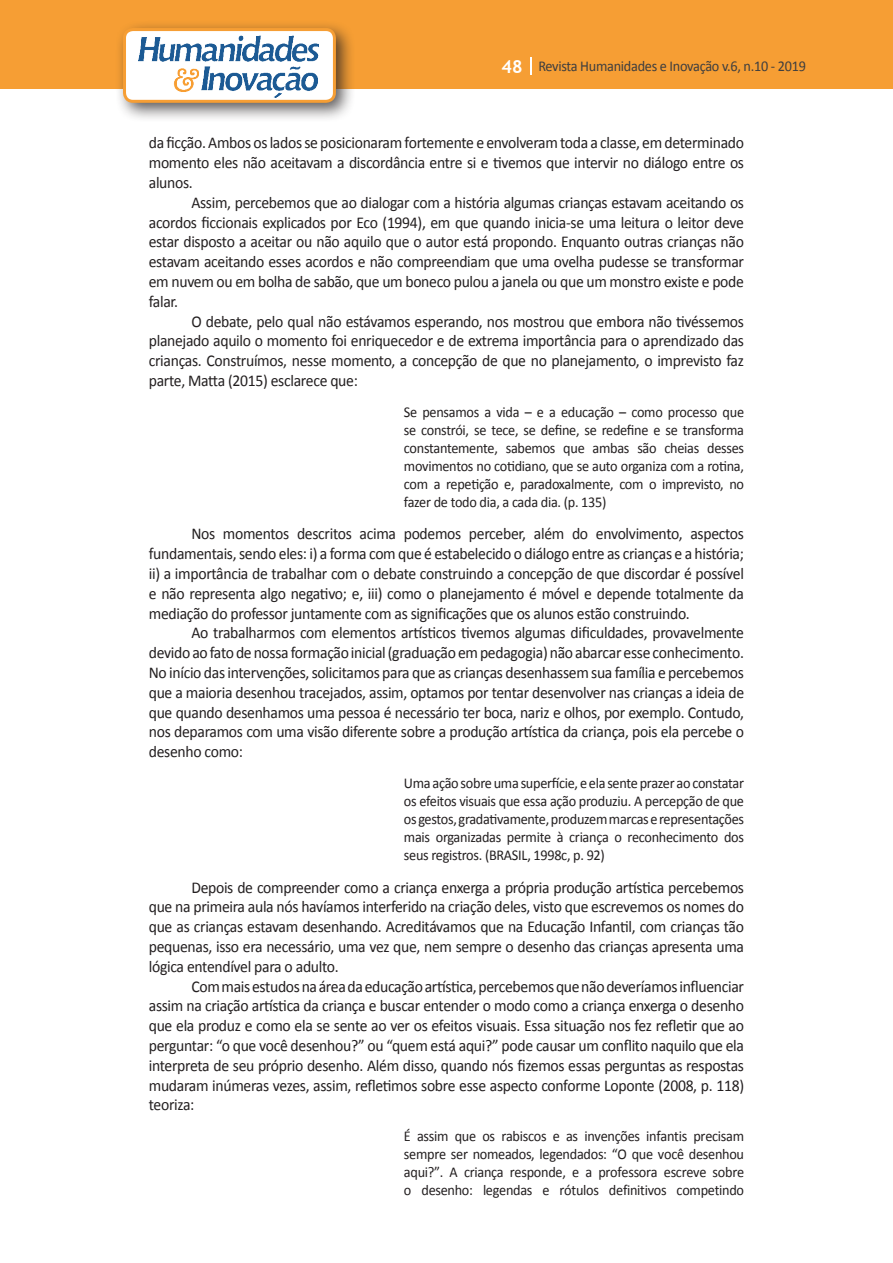
<style>
.page{position:relative;width:893px;height:1263px;background:#fff}
.page>*{position:absolute;margin:0;border:0;box-sizing:border-box;transform-origin:0 0}
.texto{font:16.5px/19.8px "Calibri";letter-spacing:-.02em;color:#231f20;text-align:justify;scale:.95 1}
.citacao{font:15px/18px "Calibri";letter-spacing:-.02em;color:#231f20;text-align:justify;scale:.95 1}
.t1{font:15px "Calibri";letter-spacing:-.02em;color:#3e3e3f;scale:.95 1}
.s1{font-family:"Trebuchet MS";font-weight:700;font-size:18px;color:#fff}
</style>
<div class="page">
<div style="left:0;top:0;width:893px;height:88px;background:#f69e34"></div>
<svg style="left:530px;top:57px;width:2px;height:18px"></svg>
<div style="left:115px;top:20px;width:241px;height:103px;background:#231f20;opacity:.75"></div>
<div style="left:125px;top:30px;width:209px;height:71px;background:#fff;border-radius:9px"></div>
<img style="left:138px;top:35px;width:181px;height:62px">
<div style="left:123px;top:28px;width:213px;height:75px;border:3px solid #f69e34;border-radius:9px"></div>
<p class="t1" style="left:501px;top:57px;width:322px"><span class="s1">48</span> Revista Humanidades e Inovação v.6, n.10 - 2019</p>
<p class="texto" style="left:149px;top:133px;width:628px">da ficção. Ambos os lados se posicionaram fortemente e envolveram toda a classe, em determinado momento eles não aceitavam a discordância entre si e tivemos que intervir no diálogo entre os alunos.</p>
<p class="texto" style="left:149px;top:193px;width:628px;text-indent:43px">Assim, percebemos que ao dialogar com a história algumas crianças estavam aceitando os acordos ficcionais explicados por Eco (1994), em que quando inicia-se uma leitura o leitor deve estar disposto a aceitar ou não aquilo que o autor está propondo. Enquanto outras crianças não estavam aceitando esses acordos e não compreendiam que uma ovelha pudesse se transformar em nuvem ou em bolha de sabão, que um boneco pulou a janela ou que um monstro existe e pode falar.</p>
<p class="texto" style="left:149px;top:311px;width:628px;text-indent:43px">O debate, pelo qual não estávamos esperando, nos mostrou que embora não tivéssemos planejado aquilo o momento foi enriquecedor e de extrema importância para o aprendizado das crianças. Construímos, nesse momento, a concepção de que no planejamento, o imprevisto faz parte, Matta (2015) esclarece que:</p>
<p class="citacao" style="left:404px;top:403px;width:360px">Se pensamos a vida – e a educação – como processo que se constrói, se tece, se define, se redefine e se transforma constantemente, sabemos que ambas são cheias desses movimentos no cotidiano, que se auto organiza com a rotina, com a repetição e, paradoxalmente, com o imprevisto, no fazer de todo dia, a cada dia. (p. 135)</p>
<p class="texto" style="left:149px;top:524px;width:628px;text-indent:43px">Nos momentos descritos acima podemos perceber, além do envolvimento, aspectos fundamentais, sendo eles: i) a forma com que é estabelecido o diálogo entre as crianças e a história; ii) a importância de trabalhar com o debate construindo a concepção de que discordar é possível e não representa algo negativo; e, iii) como o planejamento é móvel e depende totalmente da mediação do professor juntamente com as significações que os alunos estão construindo.</p>
<p class="texto" style="left:149px;top:623px;width:628px;text-indent:43px">Ao trabalharmos com elementos artísticos tivemos algumas dificuldades, provavelmente devido ao fato de nossa formação inicial (graduação em pedagogia) não abarcar esse conhecimento.<br>No início das intervenções, solicitamos para que as crianças desenhassem sua família e percebemos que a maioria desenhou tracejados, assim, optamos por tentar desenvolver nas crianças a ideia de que quando desenhamos uma pessoa é necessário ter boca, nariz e olhos, por exemplo. Contudo, nos deparamos com uma visão diferente sobre a produção artística da criança, pois ela percebe o desenho como:</p>
<p class="citacao" style="left:404px;top:774px;width:360px">Uma ação sobre uma superfície, e ela sente prazer ao constatar os efeitos visuais que essa ação produziu. A percepção de que os gestos, gradativamente, produzem marcas e representações mais organizadas permite à criança o reconhecimento dos seus registros. (BRASIL, 1998c, p. 92)</p>
<p class="texto" style="left:149px;top:877px;width:628px;text-indent:43px">Depois de compreender como a criança enxerga a própria produção artística percebemos que na primeira aula nós havíamos interferido na criação deles, visto que escrevemos os nomes do que as crianças estavam desenhando. Acreditávamos que na Educação Infantil, com crianças tão pequenas, isso era necessário, uma vez que, nem sempre o desenho das crianças apresenta uma lógica entendível para o adulto.</p>
<p class="texto" style="left:149px;top:976px;width:628px;text-indent:43px">Com mais estudos na área da educação artística, percebemos que não deveríamos influenciar assim na criação artística da criança e buscar entender o modo como a criança enxerga o desenho que ela produz e como ela se sente ao ver os efeitos visuais. Essa situação nos fez refletir que ao perguntar: “o que você desenhou?” ou “quem está aqui?” pode causar um conflito naquilo que ela interpreta de seu próprio desenho. Além disso, quando nós fizemos essas perguntas as respostas mudaram inúmeras vezes, assim, refletimos sobre esse aspecto conforme Loponte (2008, p. 118) teoriza:</p>
<p class="citacao" style="left:404px;top:1127px;width:360px">É assim que os rabiscos e as invenções infantis precisam sempre ser nomeados, legendados: “O que você desenhou aqui?”. A criança responde, e a professora escreve sobre o desenho: legendas e rótulos definitivos competindo</p>
</div>
